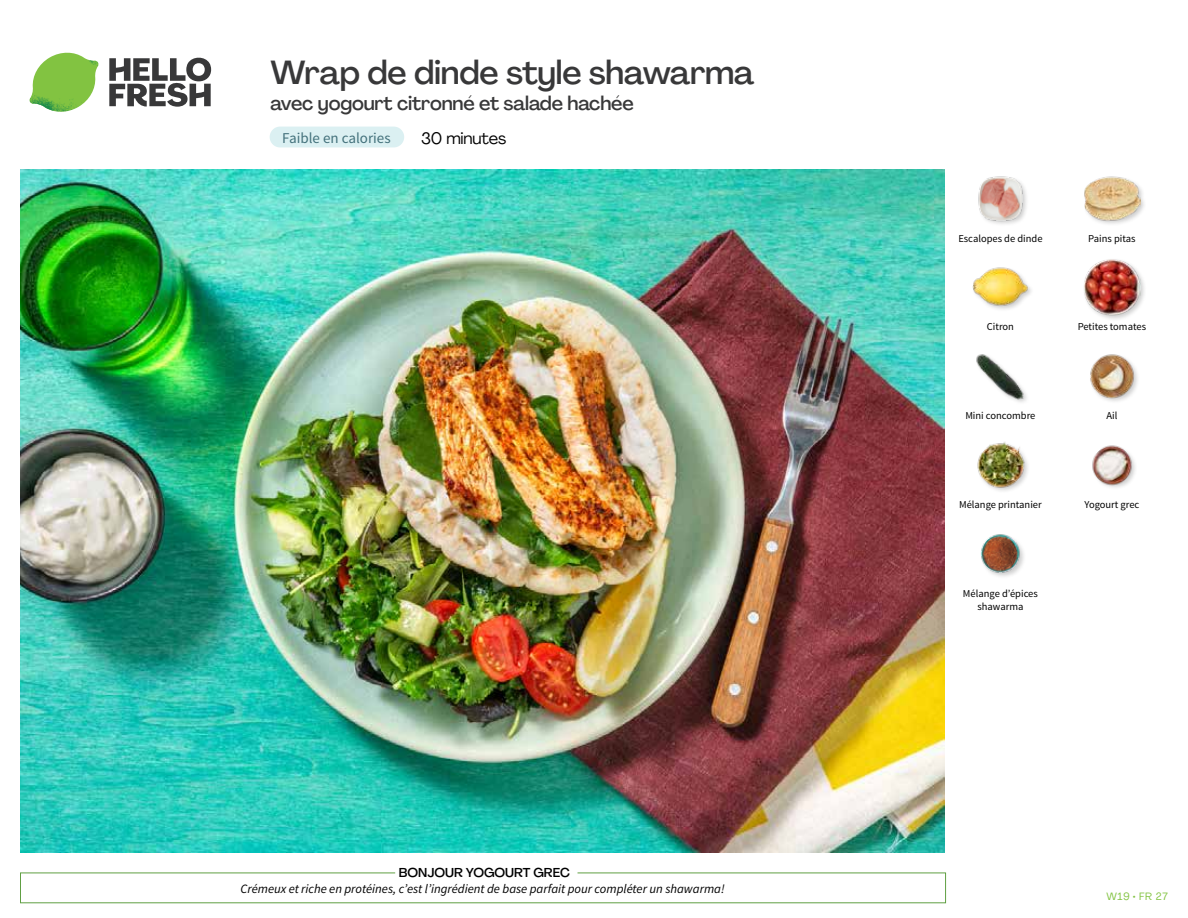
<style>
.page{position:relative;width:1188px;height:918px;background:#fff}
.page>*{position:absolute;margin:0;border:0;box-sizing:border-box;transform-origin:0 0}
.t1{font:500 33px "Agrandir";letter-spacing:-.01em;color:#383839}
.t2{font:500 19.5px "Agrandir";letter-spacing:-.01em;color:#383839}
.t3{font:16.5px "Agrandir";letter-spacing:-.01em;color:#000}
.t4{font:15px "Source Sans Pro";color:#43717b}
.t5{font:italic 12.75px "Source Sans Pro";color:#000}
.t6{font:500 12.75px "Agrandir";color:#000}
.t7{font:10.5px/13.5px "Source Sans Pro";color:#000;text-align:center}
.t8{font:10.5px "Agrandir";letter-spacing:.05em;color:#82c341}
</style>
<div class="page">
<div style="left:270px;top:127px;width:134px;height:20px;background:#dbf0f2;border-radius:10px"></div>
<svg style="left:109px;top:57px;width:102px;height:50px"></svg>
<svg style="left:34px;top:53px;width:62px;height:40px"></svg>
<img style="left:67px;top:53px;width:32px;height:26px">
<img style="left:33px;top:75px;width:59px;height:11px">
<img style="left:29px;top:79px;width:61px;height:33px">
<img style="left:65px;top:86px;width:27px;height:25px">
<div style="left:20px;top:873px;width:926px;height:30px;border:1px solid #609f43"></div>
<div style="left:395px;top:865px;width:183px;height:15px;background:#fff"></div>
<img style="left:21px;top:170px;width:924px;height:682px">
<img style="left:981px;top:534px;width:43px;height:43px">
<img style="left:1092px;top:445px;width:43px;height:43px">
<img style="left:977px;top:442px;width:51px;height:49px">
<img style="left:1090px;top:354px;width:48px;height:48px">
<img style="left:976px;top:354px;width:51px;height:48px">
<div style="left:1082px;top:258px;width:65px;height:64px;background:#000;opacity:.2"></div>
<img style="left:1083px;top:259px;width:58px;height:57px">
<div style="left:972px;top:267px;width:62px;height:45px;background:#000;opacity:.2"></div>
<img style="left:972px;top:267px;width:57px;height:45px">
<div style="left:1083px;top:176px;width:64px;height:50px;background:#000;opacity:.2"></div>
<img style="left:1083px;top:176px;width:58px;height:50px">
<img style="left:978px;top:176px;width:49px;height:48px">
<h1 class="t1" style="left:271px;top:52px;width:485px">Wrap de dinde style shawarma</h1>
<h2 class="t2" style="left:271px;top:91px;width:365px">avec yogourt citronné et salade hachée</h2>
<h3 class="t4" style="left:282px;top:128px;width:110px">Faible en calories</h3>
<h3 class="t3" style="left:421px;top:128px;width:87px">30 minutes</h3>
<p class="t6" style="left:399px;top:864px;width:173px">BONJOUR YOGOURT GREC</p>
<p class="t5" style="left:240px;top:881px;width:486px">Crémeux et riche en protéines, c’est l’ingrédient de base parfait pour compléter un shawarma!</p>
<p class="t7" style="left:958px;top:232px;width:86px">Escalopes de dinde</p>
<p class="t7" style="left:1088px;top:232px;width:49px">Pains pitas</p>
<p class="t7" style="left:987px;top:320px;width:29px">Citron</p>
<p class="t7" style="left:1078px;top:320px;width:70px">Petites tomates</p>
<p class="t7" style="left:965px;top:409px;width:72px">Mini concombre</p>
<p class="t7" style="left:1106px;top:409px;width:12px">Ail</p>
<p class="t7" style="left:959px;top:498px;width:84px">Mélange printanier</p>
<p class="t7" style="left:1084px;top:498px;width:56px">Yogourt grec</p>
<p class="t7" style="left:963px;top:587px;width:76px">Mélange d’épices shawarma</p>
<p class="t8" style="left:1107px;top:890px;width:63px">W19 • FR 27</p>
</div>
